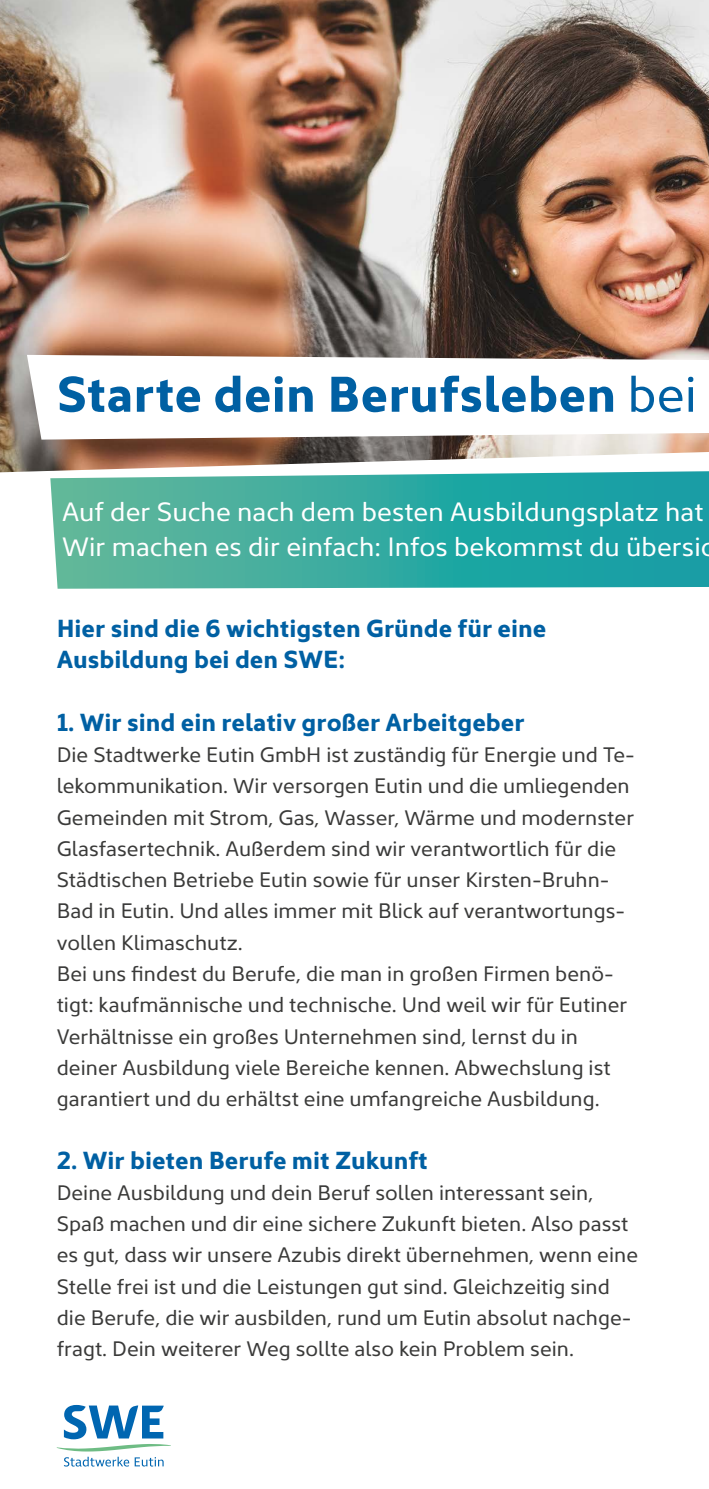
<style>
.page{position:relative;width:709px;height:1489px;background:#fff}
.page>*{position:absolute;margin:0;border:0;box-sizing:border-box;transform-origin:0 0}
.t1{font:700 50.75px "Kyrial Sans Pro";letter-spacing:.005em;color:#0060a3}
.t2{font:27px "Kyrial Sans Pro";letter-spacing:.005em;color:#fff}
.t3{font:700 25px "Kyrial Sans Pro";color:#0060a3}
.t4{font:21.25px/31.2px "Kyrial Sans Pro";letter-spacing:.005em;color:#3a3a39}
.s1{font-weight:400}
</style>
<div class="page">
<img style="left:0;top:0;width:709px;height:472px">
<svg style="left:27px;top:355px;width:682px;height:84px"></svg>
<svg style="left:50px;top:464px;width:659px;height:124px;background:#46b0a7"></svg>
<svg style="left:57px;top:1404px;width:114px;height:62px"></svg>
<p class="t1" style="left:57px;top:357px;width:641px">Starte dein Berufsleben <span class="s1">bei</span></p>
<p class="t2" style="left:62px;top:493px;width:643px">Auf der Suche nach dem besten Ausbildungsplatz hat</p>
<p class="t2" style="left:62px;top:528px;width:653px">Wir machen es dir einfach: Infos bekommst du übersic</p>
<p class="t3" style="left:57px;top:610px;width:491px">Hier sind die 6 wichtigsten Gründe für eine</p>
<p class="t3" style="left:57px;top:641px;width:290px">Ausbildung bei den SWE:</p>
<p class="t3" style="left:57px;top:704px;width:469px">1. Wir sind ein relativ großer Arbeitgeber</p>
<p class="t4" style="left:57px;top:738px;width:579px">Die Stadtwerke Eutin GmbH ist zuständig für Energie und Te&shy;lekommunikation. Wir versorgen Eutin und die umliegenden Gemeinden mit Strom, Gas, Wasser, Wärme und modernster Glasfasertechnik. Außerdem sind wir verantwortlich für die Städtischen Betriebe Eutin sowie für unser Kirsten-Bruhn-Bad in Eutin. Und alles immer mit Blick auf verantwortungs&shy;vollen Klimaschutz.</p>
<p class="t4" style="left:57px;top:956px;width:572px">Bei uns findest du Berufe, die man in großen Firmen benö&shy;tigt: kaufmännische und technische. Und weil wir für Eutiner Verhältnisse ein großes Unternehmen sind, lernst du in deiner Ausbildung viele Bereiche kennen. Abwechslung ist garantiert und du erhältst eine umfangreiche Ausbildung.</p>
<p class="t3" style="left:57px;top:1141px;width:372px">2. Wir bieten Berufe mit Zukunft</p>
<p class="t4" style="left:57px;top:1175px;width:583px">Deine Ausbildung und dein Beruf sollen interessant sein, Spaß machen und dir eine sichere Zukunft bieten. Also passt es gut, dass wir unsere Azubis direkt übernehmen, wenn eine Stelle frei ist und die Leistungen gut sind. Gleichzeitig sind die Berufe, die wir ausbilden, rund um Eutin absolut nachge&shy;fragt. Dein weiterer Weg sollte also kein Problem sein.</p>
</div>
